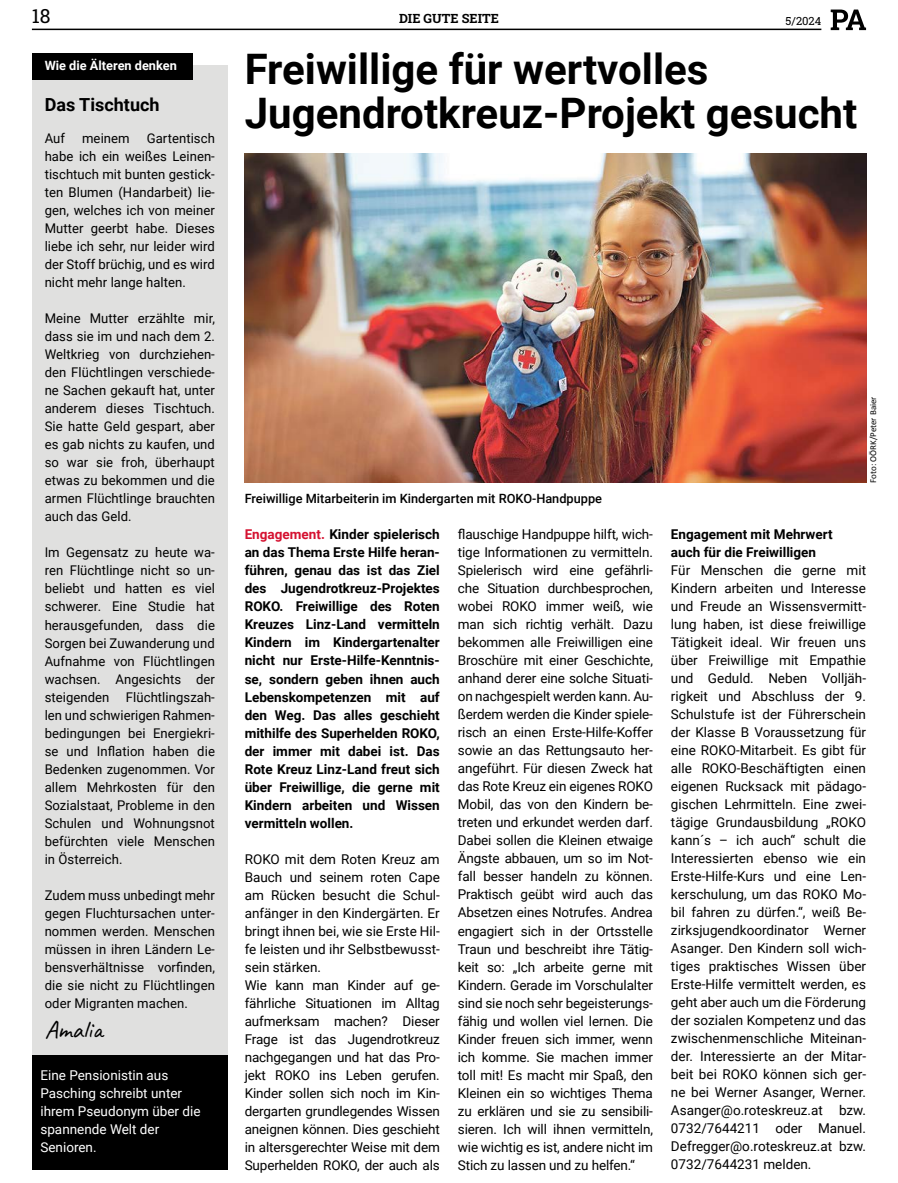
<style>
.page{position:relative;width:898px;height:1183px;background:#fff}
.page>*{position:absolute;margin:0;border:0;box-sizing:border-box;transform-origin:0 0}
.t1{font:700 42px/43.5px "Roboto";color:#000}
.t2{font:25.5px "Caveat";color:#000}
.t3{font:19.5px "Roboto Slab";color:#000}
.t4{font:700 18px "Roboto";color:#000}
.t5{font:13.5px/18px "Roboto";letter-spacing:-.01em;color:#000;text-align:justify}
.t6{font:700 13.5px/18px "Roboto";color:#000;text-align:justify}
.t7{font:13.5px/18px "Roboto";color:#fff}
.t8{font:13.35px/18px "Roboto";letter-spacing:.005em;color:#000;text-align:justify}
.t9{font:500 12.75px "Roboto";color:#000}
.t10{font:700 12.75px "Roboto";color:#fff}
.t11{font:12.75px "Roboto Slab";color:#000}
.t12{font:11.25px "Roboto Slab";color:#000}
.t13{font:9px "Calibri";color:#000}
.s1{color:#d51130}
</style>
<div class="page">
<hr style="left:32px;top:29px;width:789px;height:1px;background:#000">
<svg style="left:830px;top:10px;width:35px;height:20px"></svg>
<div style="left:32px;top:65px;width:195px;height:1104px;background:#e0e0df"></div>
<div style="left:32px;top:53px;width:160px;height:26px;background:#000"></div>
<div style="left:32px;top:1055px;width:195px;height:114px;background:#000"></div>
<img style="left:244px;top:153px;width:621px;height:329px">
<h3 class="t3" style="left:32px;top:3px;width:20px">18</h3>
<p class="t11" style="left:399px;top:10px;width:101px">DIE GUTE SEITE</p>
<p class="t12" style="left:785px;top:13px;width:37px">5/2024</p>
<p class="t10" style="left:45px;top:56px;width:134px">Wie die Älteren denken</p>
<h3 class="t4" style="left:45px;top:92px;width:116px">Das Tischtuch</h3>
<p class="t8" style="left:45px;top:129px;width:22px">Auf</p>
<p class="t8" style="left:82px;top:129px;width:49px">meinem</p>
<h1 class="t1" style="left:244px;top:46px;width:614px">Freiwillige für wertvolles<br>Jugendrotkreuz-Projekt gesucht</h1>
<p class="t8" style="left:45px;top:129px;width:172px;text-indent:102px">Gartentisch habe ich ein weißes Leinen&shy;tischtuch mit bunten gestick&shy;ten Blumen (Handarbeit) lie&shy;gen, welches ich von meiner Mutter geerbt habe. Dieses liebe ich sehr, nur leider wird der Stoff brüchig, und es wird nicht mehr lange halten.</p>
<p class="t8" style="left:45px;top:309px;width:172px">Meine Mutter erzählte mir, dass sie im und nach dem 2.<br>Weltkrieg von durchziehen&shy;den Flüchtlingen verschiede&shy;ne Sachen gekauft hat, unter anderem dieses Tischtuch.<br>Sie hatte Geld gespart, aber es gab nichts zu kaufen, und so war sie froh, überhaupt etwas zu bekommen und die armen Flüchtlinge brauchten auch das Geld.</p>
<p class="t8" style="left:45px;top:543px;width:172px">Im Gegensatz zu heute wa&shy;ren Flüchtlinge nicht so un&shy;beliebt und hatten es viel schwerer. Eine Studie hat herausgefunden, dass die Sorgen bei Zuwanderung und Aufnahme von Flüchtlingen wachsen. Angesichts der steigenden Flüchtlingszah&shy;len und schwierigen Rahmen&shy;bedingungen bei Energiekri&shy;se und Inflation haben die Bedenken zugenommen. Vor allem Mehrkosten für den Sozialstaat, Probleme in den Schulen und Wohnungsnot befürchten viele Menschen in Österreich.</p>
<p class="t8" style="left:45px;top:885px;width:172px">Zudem muss unbedingt mehr gegen Fluchtursachen unter&shy;nommen werden. Menschen müssen in ihren Ländern Le&shy;bensverhältnisse vorfinden, die sie nicht zu Flüchtlingen oder Migranten machen.</p>
<h2 class="t2" style="left:45px;top:1013px;width:60px">Amalia</h2>
<p class="t7" style="left:40px;top:1065px;width:162px">Eine Pensionistin aus<br>Pasching schreibt unter ihrem Pseudonym über die spannende Welt der<br>Senioren.</p>
<p class="t13" style="left:866px;top:482px;width:88px;rotate:-90deg">Foto: OÖRK/Peter Baier</p>
<p class="t9" style="left:244px;top:490px;width:359px">Freiwillige Mitarbeiterin im Kindergarten mit ROKO-Handpuppe</p>
<p class="t5" style="left:457px;top:525px;width:197px">flauschige Handpuppe hilft, wich&shy;tige Informationen zu vermitteln.<br>Spielerisch wird eine gefährli&shy;che Situation durchbesprochen, wobei ROKO immer weiß, wie man sich richtig verhält. Dazu bekommen alle Freiwilligen eine Broschüre mit einer Geschichte, anhand derer eine solche Situati&shy;on nachgespielt werden kann. Au&shy;ßerdem werden die Kinder spiele&shy;risch an einen Erste-Hilfe-Koffer sowie an das Rettungsauto her&shy;angeführt. Für diesen Zweck hat das Rote Kreuz ein eigenes ROKO Mobil, das von den Kindern be&shy;treten und erkundet werden darf.<br>Dabei sollen die Kleinen etwaige Ängste abbauen, um so im Not&shy;fall besser handeln zu können.<br>Praktisch geübt wird auch das Absetzen eines Notrufes. Andrea engagiert sich in der Ortsstelle Traun und beschreibt ihre Tätig&shy;keit so: „Ich arbeite gerne mit Kindern. Gerade im Vorschulalter sind sie noch sehr begeisterungs&shy;fähig und wollen viel lernen. Die Kinder freuen sich immer, wenn ich komme. Sie machen immer toll mit! Es macht mir Spaß, den Kleinen ein so wichtiges Thema zu erklären und sie zu sensibili&shy;sieren. Ich will ihnen vermitteln, wie wichtig es ist, andere nicht im Stich zu lassen und zu helfen.“</p>
<p class="t6" style="left:670px;top:524px;width:163px">Engagement mit Mehrwert auch für die Freiwilligen</p>
<p class="t6" style="left:244px;top:525px;width:196px"><span class="s1">Engagement.</span> Kinder spielerisch an das Thema Erste Hilfe heran&shy;führen, genau das ist das Ziel des Jugendrotkreuz-Projektes ROKO. Freiwillige des Roten Kreuzes Linz-Land vermitteln Kindern im Kindergartenalter nicht nur Erste-Hilfe-Kenntnis&shy;se, sondern geben ihnen auch Lebenskompetenzen mit auf den Weg. Das alles geschieht mithilfe des Superhelden ROKO, der immer mit dabei ist. Das Rote Kreuz Linz-Land freut sich über Freiwillige, die gerne mit Kindern arbeiten und Wissen vermitteln wollen.</p>
<p class="t5" style="left:244px;top:849px;width:196px;text-align:left">ROKO mit dem Roten Kreuz am<br>Bauch und seinem roten Cape am Rücken besucht die Schul&shy;anfänger in den Kindergärten. Er bringt ihnen bei, wie sie Erste Hil&shy;fe leisten und ihr Selbstbewusst&shy;sein stärken.<br>Wie kann man Kinder auf ge&shy;fährliche Situationen im Alltag aufmerksam machen? Dieser<br>Frage ist das Jugendrotkreuz nachgegangen und hat das Pro&shy;jekt ROKO ins Leben gerufen.<br>Kinder sollen sich noch im Kin&shy;dergarten grundlegendes Wissen aneignen können. Dies geschieht in altersgerechter Weise mit dem<br>Superhelden ROKO, der auch als</p>
<p class="t5" style="left:670px;top:560px;width:196px">Für Menschen die gerne mit Kindern arbeiten und Interesse und Freude an Wissensvermitt&shy;lung haben, ist diese freiwillige Tätigkeit ideal. Wir freuen uns über Freiwillige mit Empathie und Geduld. Neben Volljäh&shy;rigkeit und Abschluss der 9.<br>Schulstufe ist der Führerschein der Klasse B Voraussetzung für eine ROKO-Mitarbeit. Es gibt für alle ROKO-Beschäftigten einen eigenen Rucksack mit pädago&shy;gischen Lehrmitteln. Eine zwei&shy;tägige Grundausbildung „ROKO kann´s – ich auch“ schult die Interessierten ebenso wie ein Erste-Hilfe-Kurs und eine Len&shy;kerschulung, um das ROKO Mo&shy;bil fahren zu dürfen.“, weiß Be&shy;zirksjugendkoordinator Werner Asanger. Den Kindern soll wich&shy;tiges praktisches Wissen über Erste-Hilfe vermittelt werden, es geht aber auch um die Förderung der sozialen Kompetenz und das zwischenmenschliche Miteinan&shy;der. Interessierte an der Mitar&shy;beit bei ROKO können sich ger&shy;ne bei Werner Asanger, Werner.<br>Asanger@o.roteskreuz.at bzw.<br>0732/7644211 oder Manuel.<br>Defregger@o.roteskreuz.at bzw.<br>0732/7644231 melden.</p>
</div>
